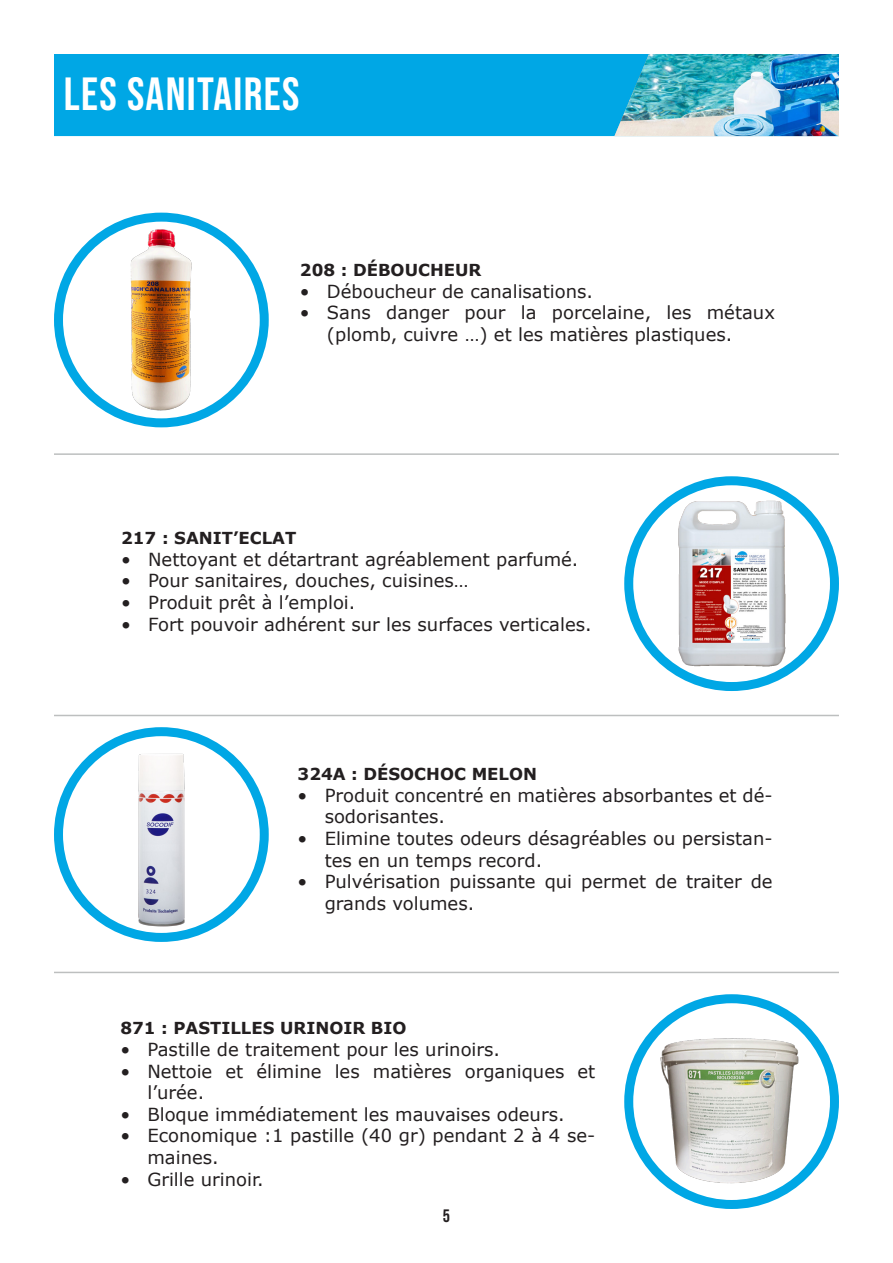
<style>
.page{position:relative;width:893px;height:1263px;background:#fff}
.page>*{position:absolute;margin:0;border:0;box-sizing:border-box;transform-origin:0 0}
.t1{font:46.5px "Bebas Neue";letter-spacing:.03em;color:#fff}
.t2{font:18px/21.6px "Verdana";color:#231f20}
.t3{font:18px "Bebas Neue";color:#231f20}
.t4{font:700 16.5px "Verdana";color:#231f20}
</style>
<div class="page">
<div style="left:54px;top:54px;width:785px;height:82px;background:#00a7e5"></div>
<hr style="left:54px;top:453px;width:785px;height:2px;background:#bdbfbf">
<hr style="left:54px;top:715px;width:785px;height:1px;background:#bdbfbf">
<hr style="left:54px;top:972px;width:785px;height:1px;background:#bdbfbf">
<div style="left:54px;top:213px;width:215px;height:214px;border:9px solid #00a7e5;border-radius:50%"></div>
<div style="left:624px;top:476px;width:215px;height:215px;border:9px solid #00a7e5;border-radius:50%"></div>
<img style="left:614px;top:54px;width:225px;height:82px">
<img style="left:670px;top:492px;width:128px;height:179px">
<img style="left:54px;top:727px;width:215px;height:207px">
<img style="left:624px;top:1008px;width:215px;height:201px">
<img style="left:91px;top:226px;width:155px;height:202px">
<p class="t1" style="left:64px;top:68px;width:237px">LES SANITAIRES</p>
<p class="t4" style="left:300px;top:259px;width:183px">208 : DÉBOUCHEUR</p>
<p class="t2" style="left:300px;top:280px;width:295px">• Déboucheur de canalisations.</p>
<p class="t2" style="left:327px;top:302px;width:449px;text-indent:-27px">• Sans danger pour la porcelaine, les métaux (plomb, cuivre …) et les matières plastiques.</p>
<p class="t4" style="left:121px;top:526px;width:177px">217 : SANIT’ECLAT</p>
<p class="t2" style="left:121px;top:548px;width:459px">• Nettoyant et détartrant agréablement parfumé.</p>
<p class="t2" style="left:121px;top:570px;width:349px">• Pour sanitaires, douches, cuisines…</p>
<p class="t2" style="left:121px;top:591px;width:236px">• Produit prêt à l’emploi.</p>
<p class="t2" style="left:121px;top:613px;width:472px">• Fort pouvoir adhérent sur les surfaces verticales.</p>
<p class="t4" style="left:298px;top:762px;width:241px">324A : DÉSOCHOC MELON</p>
<p class="t2" style="left:325px;top:784px;width:449px;text-indent:-27px">• Produit concentré en matières absorbantes et dé&shy;sodorisantes.</p>
<p class="t2" style="left:325px;top:827px;width:449px;text-indent:-27px">• Elimine toutes odeurs désagréables ou persistan&shy;tes en un temps record.</p>
<p class="t2" style="left:325px;top:871px;width:449px;text-indent:-27px">• Pulvérisation puissante qui permet de traiter de grands volumes.</p>
<p class="t4" style="left:120px;top:1017px;width:288px">871 : PASTILLES URINOIR BIO</p>
<p class="t2" style="left:120px;top:1038px;width:381px">• Pastille de traitement pour les urinoirs.</p>
<p class="t2" style="left:147px;top:1060px;width:449px;text-indent:-27px">• Nettoie et élimine les matières organiques et l’urée.</p>
<p class="t2" style="left:120px;top:1103px;width:446px">• Bloque immédiatement les mauvaises odeurs.</p>
<p class="t2" style="left:147px;top:1125px;width:449px;text-indent:-27px">• Economique :1 pastille (40 gr) pendant 2 à 4 se&shy;maines.</p>
<p class="t2" style="left:120px;top:1168px;width:145px">• Grille urinoir.</p>
<p class="t3" style="left:443px;top:1206px;width:9px">5</p>
</div>
